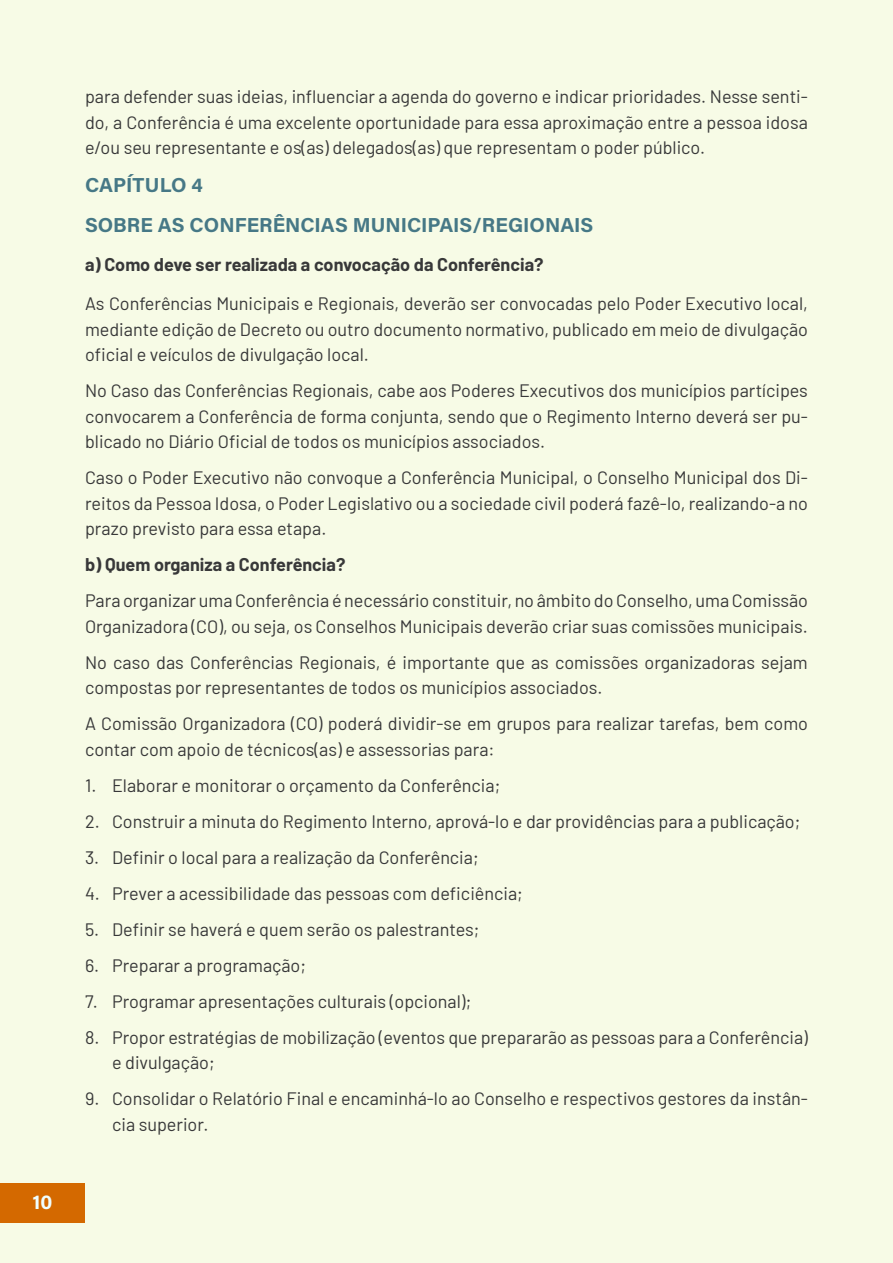
<style>
.page{position:relative;width:893px;height:1263px;background:#f7fbe6}
.page>*{position:absolute;margin:0;border:0;box-sizing:border-box;transform-origin:0 0}
.Títulos{font:20.25px "Acumin Variable Concept";color:#467886}
.t1{font:20.25px "Acumin Variable Concept";color:#f0ffff}
.Corpo_de_texto{font:18px/25.5px "Barlow";color:#383839}
.Títulos-2{font:700 18px "Barlow";color:#383839}
.Corpo_de_texto-2{font:700 18px "Barlow";color:#383839}
</style>
<div class="page">
<div style="left:0;top:1184px;width:85px;height:39px;background:#d46900"></div>
<p class="t1" style="left:32px;top:1188px;width:21px">10</p>
<p class="Corpo_de_texto" style="left:85px;top:82px;width:724px;text-align:justify">para defender suas ideias, influenciar a agenda do governo e indicar prioridades. Nesse senti&shy;do, a Conferência é uma excelente oportunidade para essa aproximação entre a pessoa idosa e/ou seu representante e os(as) delegados(as) que representam o poder público.</p>
<p class="Títulos" style="left:85px;top:171px;width:119px">CAPÍTULO 4</p>
<p class="Títulos" style="left:85px;top:211px;width:510px">SOBRE AS CONFERÊNCIAS MUNICIPAIS/REGIONAIS</p>
<p class="Títulos-2" style="left:85px;top:251px;width:460px">a) Como deve ser realizada a convocação da Conferência?</p>
<p class="Corpo_de_texto" style="left:85px;top:289px;width:724px;text-align:justify">As Conferências Municipais e Regionais, deverão ser convocadas pelo Poder Executivo local, mediante edição de Decreto ou outro documento normativo, publicado em meio de divulgação oficial e veículos de divulgação local.</p>
<p class="Corpo_de_texto" style="left:85px;top:376px;width:724px;text-align:justify">No Caso das Conferências Regionais, cabe aos Poderes Executivos dos municípios partícipes convocarem a Conferência de forma conjunta, sendo que o Regimento Interno deverá ser pu&shy;blicado no Diário Oficial de todos os municípios associados.</p>
<p class="Corpo_de_texto" style="left:85px;top:463px;width:724px;text-align:justify">Caso o Poder Executivo não convoque a Conferência Municipal, o Conselho Municipal dos Di&shy;reitos da Pessoa Idosa, o Poder Legislativo ou a sociedade civil poderá fazê-lo, realizando-a no prazo previsto para essa etapa.</p>
<p class="Corpo_de_texto-2" style="left:85px;top:551px;width:262px">b) Quem organiza a Conferência?</p>
<p class="Corpo_de_texto" style="left:85px;top:586px;width:724px">Para organizar uma Conferência é necessário constituir, no âmbito do Conselho, uma Comissão<br>Organizadora (CO), ou seja, os Conselhos Municipais deverão criar suas comissões municipais.</p>
<p class="Corpo_de_texto" style="left:85px;top:648px;width:724px">No caso das Conferências Regionais, é importante que as comissões organizadoras sejam compostas por representantes de todos os municípios associados.</p>
<p class="Corpo_de_texto" style="left:85px;top:709px;width:724px">A Comissão Organizadora (CO) poderá dividir-se em grupos para realizar tarefas, bem como contar com apoio de técnicos(as) e assessorias para:</p>
<p class="Corpo_de_texto" style="left:85px;top:771px;width:417px">1. Elaborar e monitorar o orçamento da Conferência;</p>
<p class="Corpo_de_texto" style="left:85px;top:807px;width:717px">2. Construir a minuta do Regimento Interno, aprová-lo e dar providências para a publicação;</p>
<p class="Corpo_de_texto" style="left:85px;top:843px;width:395px">3. Definir o local para a realização da Conferência;</p>
<p class="Corpo_de_texto" style="left:85px;top:879px;width:439px">4. Prever a acessibilidade das pessoas com deficiência;</p>
<p class="Corpo_de_texto" style="left:85px;top:915px;width:396px">5. Definir se haverá e quem serão os palestrantes;</p>
<p class="Corpo_de_texto" style="left:85px;top:951px;width:222px">6. Preparar a programação;</p>
<p class="Corpo_de_texto" style="left:85px;top:987px;width:388px">7. Programar apresentações culturais (opcional);</p>
<p class="Corpo_de_texto" style="left:112px;top:1023px;width:697px;text-indent:-27px">8. Propor estratégias de mobilização (eventos que prepararão as pessoas para a Conferência) e divulgação;</p>
<p class="Corpo_de_texto" style="left:112px;top:1084px;width:697px;text-indent:-27px">9. Consolidar o Relatório Final e encaminhá-lo ao Conselho e respectivos gestores da instân&shy;cia superior.</p>
</div>
